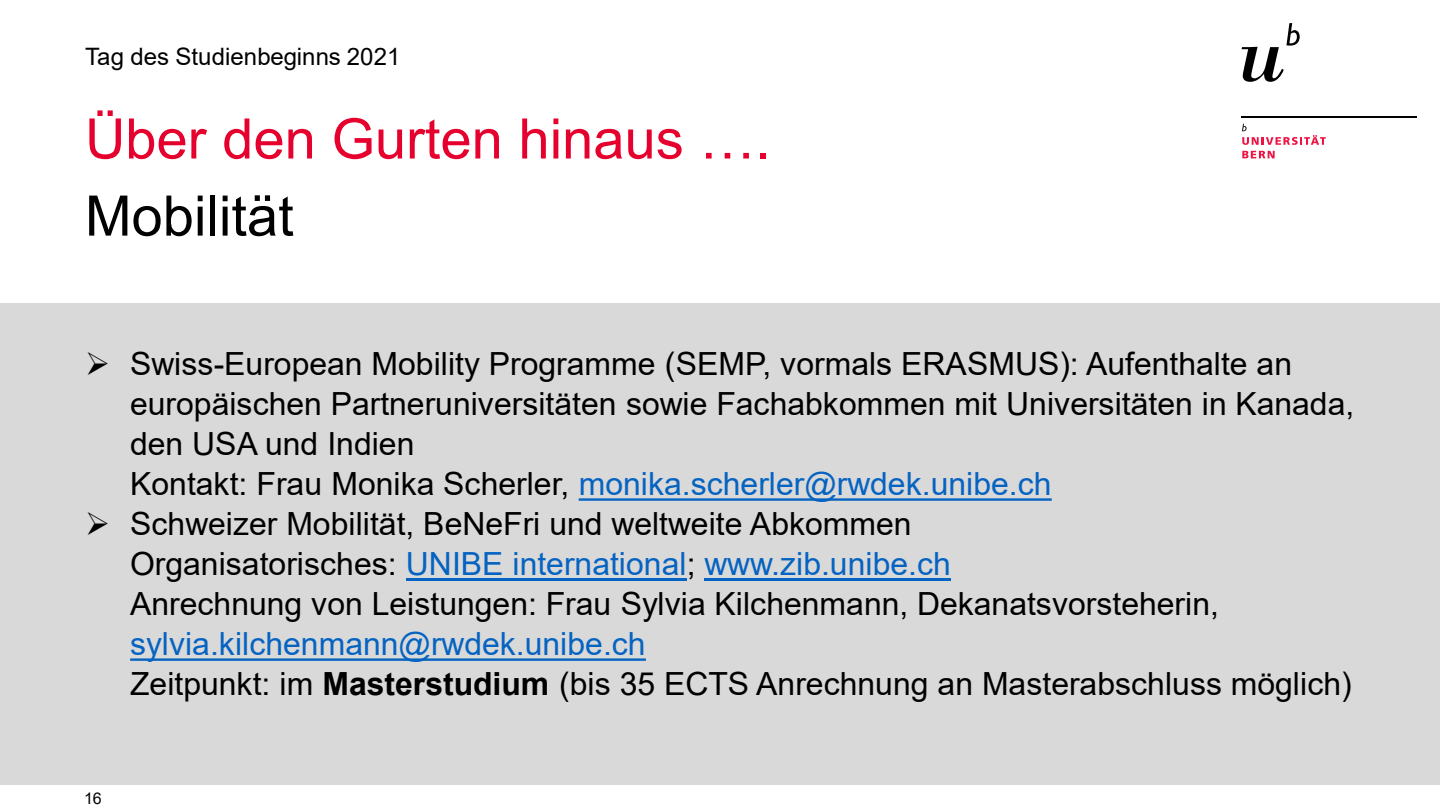
<style>
.page{position:relative;width:1440px;height:810px;background:#fff}
.page>*{position:absolute;margin:0;border:0;box-sizing:border-box;transform-origin:0 0}
.t1{font:56px "Arial";color:#e6002e}
.t2{font:56px "Arial";color:#000}
.t3{font:32px/40px "Arial";color:#000}
.t4{font:24px "Arial";letter-spacing:.005em;color:#000}
.t5{font:16px "Arial";color:#000}
.s1{color:#0563c1}
.s2{font-weight:700}
</style>
<div class="page">
<div style="left:0;top:303px;width:1440px;height:482px;background:#d9d9d9"></div>
<svg style="left:1242px;top:23px;width:58px;height:59px"></svg>
<svg style="left:1242px;top:116px;width:175px;height:2px"></svg>
<svg style="left:1242px;top:124px;width:84px;height:21px"></svg>
<svg style="left:1242px;top:151px;width:33px;height:7px"></svg>
<svg style="left:579px;top:498px;width:473px;height:3px"></svg>
<hr style="left:406px;top:578px;width:281px;height:3px;background:#0563c1">
<hr style="left:704px;top:578px;width:247px;height:3px;background:#0563c1">
<svg style="left:130px;top:658px;width:516px;height:3px;background:#2e7ac5"></svg>
<p class="t4" style="left:85px;top:40px;width:317px">Tag des Studienbeginns 2021</p>
<h1 class="t1" style="left:85px;top:100px;width:687px">Über den Gurten hinaus ….</h1>
<p class="t2" style="left:85px;top:177px;width:210px">Mobilität</p>
<p class="t3" style="left:130px;top:344px;width:1226px;text-indent:-45px">➢ Swiss-European Mobility Programme (SEMP, vormals ERASMUS): Aufenthalte an europäischen Partneruniversitäten sowie Fachabkommen mit Universitäten in Kanada, den USA und Indien<br>Kontakt: Frau Monika Scherler, <span class="s1">monika.scherler@rwdek.unibe.ch</span></p>
<p class="t3" style="left:130px;top:504px;width:1223px;text-indent:-45px">➢ Schweizer Mobilität, BeNeFri und weltweite Abkommen<br>Organisatorisches: <span class="s1">UNIBE international</span>; <span class="s1">www.zib.unibe.ch<br></span>Anrechnung von Leistungen: Frau Sylvia Kilchenmann, Dekanatsvorsteherin, <span class="s1">sylvia.kilchenmann@rwdek.unibe.ch<br></span>Zeitpunkt: im <span class="s2">Masterstudium</span> (bis 35 ECTS Anrechnung an Masterabschluss möglich)</p>
<p class="t5" style="left:84px;top:787px;width:19px">16</p>
</div>
